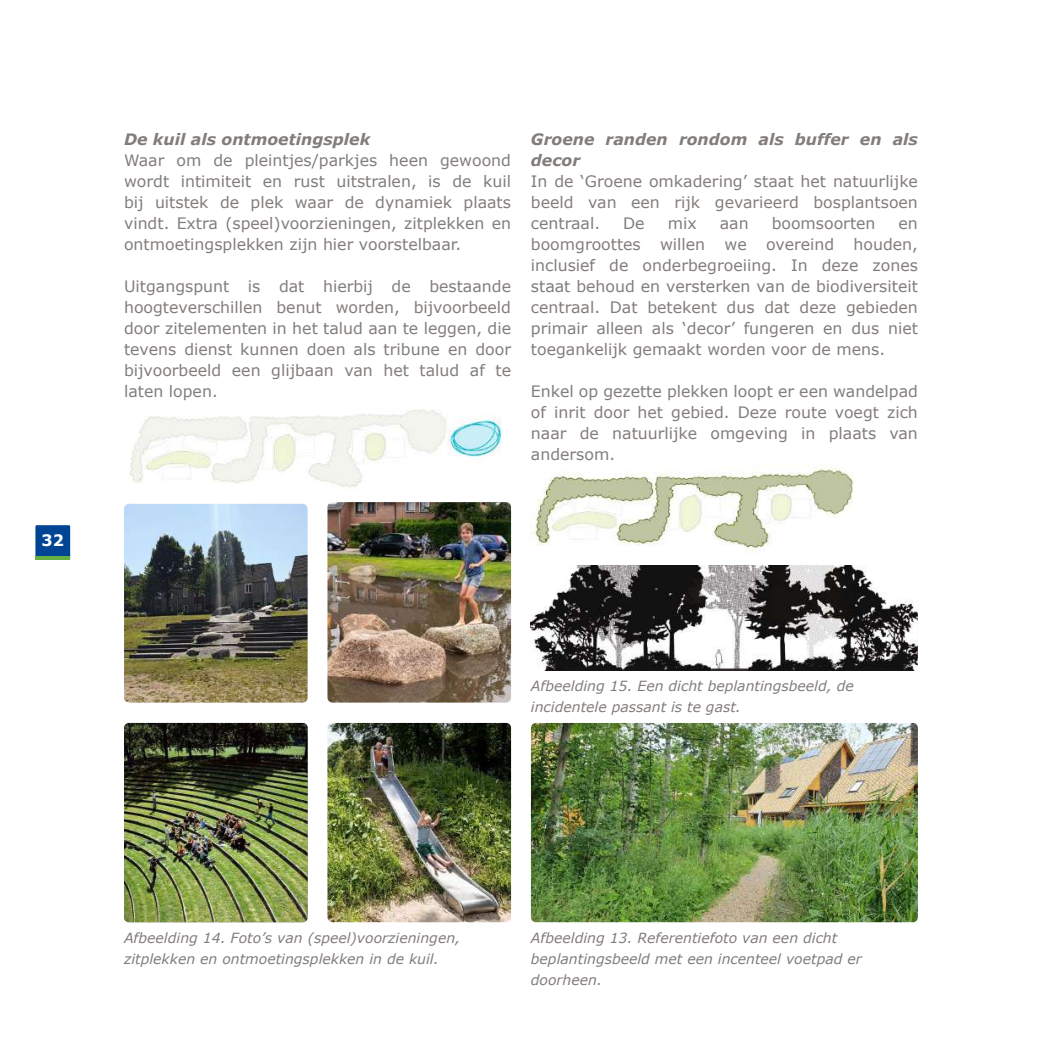
<style>
.page{position:relative;width:1042px;height:1042px;background:#fff}
.page>*{position:absolute;margin:0;border:0;box-sizing:border-box;transform-origin:0 0}
.t1{font:15.75px/21px "Verdana";color:#827d7b;text-align:justify}
.t2{font:italic 700 15.75px/21px "Verdana";color:#827d7b}
.t3{font:700 15.75px "Verdana";color:#fff}
.t4{font:italic 14px/21px "Verdana";color:#827d7b}
</style>
<div class="page">
<img style="left:129px;top:409px;width:373px;height:79px">
<img style="left:531px;top:565px;width:387px;height:105px">
<img style="left:531px;top:468px;width:322px;height:83px">
<img style="left:124px;top:723px;width:184px;height:199px">
<img style="left:327px;top:723px;width:184px;height:199px">
<img style="left:327px;top:502px;width:184px;height:200px">
<img style="left:531px;top:723px;width:387px;height:199px">
<img style="left:124px;top:504px;width:184px;height:198px">
<div style="left:35px;top:525px;width:35px;height:35px;background:#004494"></div>
<hr style="left:35px;top:556px;width:35px;height:4px;background:#65b041">
<p class="t3" style="left:42px;top:530px;width:24px">32</p>
<p class="t2" style="left:124px;top:129px;width:248px">De kuil als ontmoetingsplek</p>
<p class="t1" style="left:124px;top:150px;width:388px">Waar om de pleintjes/parkjes heen gewoond wordt intimiteit en rust uitstralen, is de kuil bij uitstek de plek waar de dynamiek plaats vindt. Extra (speel)voorzieningen, zitplekken en ontmoetingsplekken zijn hier voorstelbaar.</p>
<p class="t1" style="left:124px;top:276px;width:388px">Uitgangspunt is dat hierbij de bestaande hoogteverschillen benut worden, bijvoorbeeld door zitelementen in het talud aan te leggen, die tevens dienst kunnen doen als tribune en door bijvoorbeeld een glijbaan van het talud af te laten lopen.</p>
<p class="t2" style="left:531px;top:129px;width:388px">Groene randen rondom als buffer en als decor</p>
<p class="t1" style="left:531px;top:171px;width:388px">In de ‘Groene omkadering’ staat het natuurlijke beeld van een rijk gevarieerd bosplantsoen centraal.</p>
<p class="t1" style="left:623px;top:213px;width:23px">De</p>
<p class="t1" style="left:668px;top:213px;width:30px">mix</p>
<p class="t1" style="left:720px;top:213px;width:30px">aan</p>
<p class="t1" style="left:771px;top:213px;width:105px">boomsoorten</p>
<p class="t1" style="left:531px;top:213px;width:388px;text-indent:368px">en boomgroottes willen we overeind houden, inclusief de onderbegroeiing. In deze zones staat behoud en versterken van de biodiversiteit centraal. Dat betekent dus dat deze gebieden primair alleen als ‘decor’ fungeren en dus niet toegankelijk gemaakt worden voor de mens.</p>
<p class="t1" style="left:531px;top:381px;width:388px">Enkel op gezette plekken loopt er een wandelpad of inrit door het gebied. Deze route voegt zich naar de natuurlijke omgeving in plaats van andersom.</p>
<p class="t4" style="left:531px;top:676px;width:324px">Afbeelding 15. Een dicht beplantingsbeeld, de incidentele passant is te gast.</p>
<p class="t4" style="left:124px;top:928px;width:338px">Afbeelding 14. Foto’s van (speel)voorzieningen, zitplekken en ontmoetingsplekken in de kuil.</p>
<p class="t4" style="left:531px;top:928px;width:332px">Afbeelding 13. Referentiefoto van een dicht beplantingsbeeld met een incenteel voetpad er doorheen.</p>
</div>
